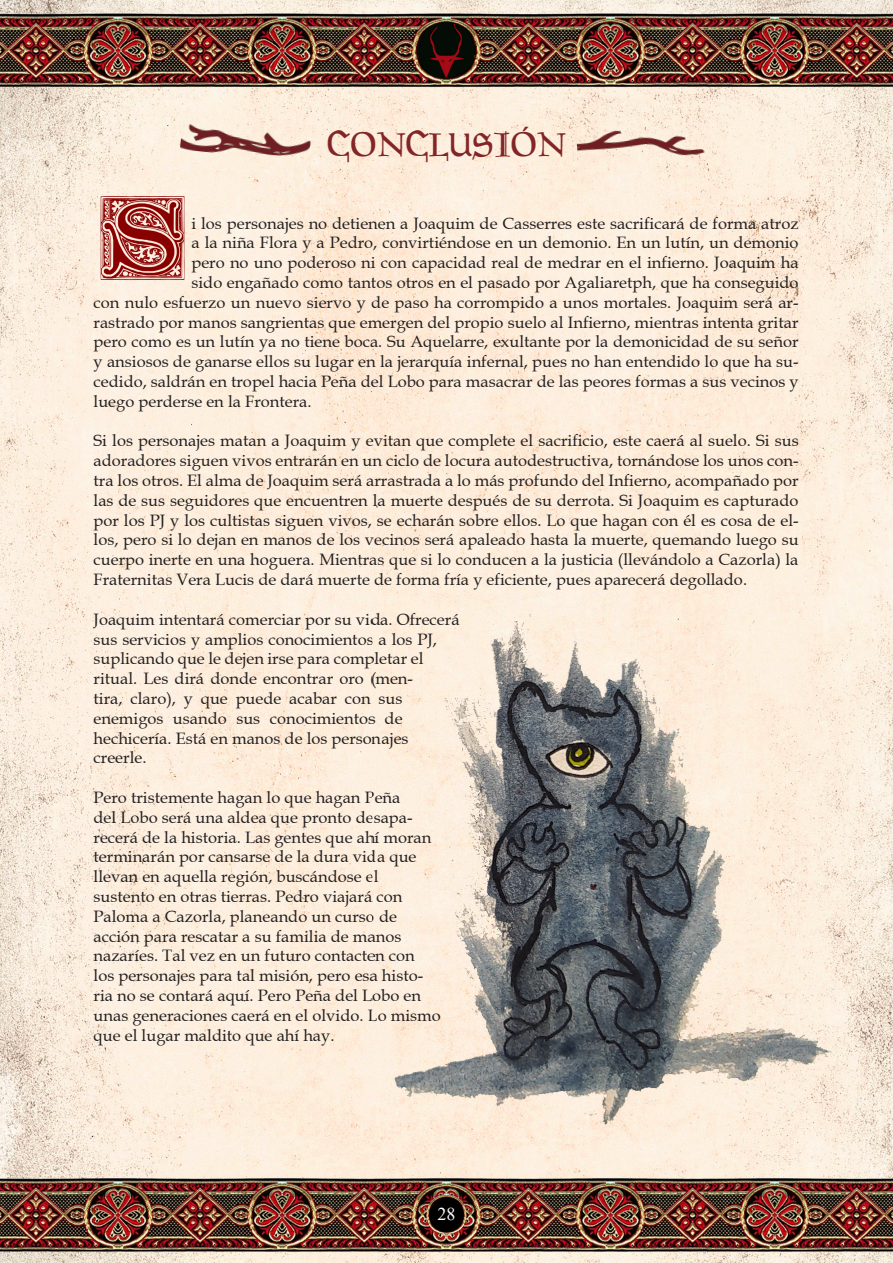
<style>
.page{position:relative;width:893px;height:1263px;background:#fff}
.page>*{position:absolute;margin:0;border:0;box-sizing:border-box;transform-origin:0 0}
.t1{font:36px "Goudy Mediaeval";color:#832527}
.t2{font:18px "Times New Roman";color:#fff}
.t3{font:16.5px/19.8px "Book Antiqua";color:#231f20}
</style>
<div class="page">
<img style="left:0;top:0;width:893px;height:1263px">
<img style="left:374px;top:584px;width:465px;height:544px">
<img style="left:94px;top:190px;width:97px;height:98px">
<img style="left:178px;top:94px;width:141px;height:85px">
<img style="left:575px;top:111px;width:172px;height:67px">
<p class="t1" style="left:327px;top:126px;width:241px">CONCLUSIÓN</p>
<p class="t3" style="left:191px;top:213px;width:609px">i los personajes no detienen a Joaquim de Casserres este sacrificará de forma atroz</p>
<p class="t3" style="left:191px;top:233px;width:609px">a la niña Flora y a Pedro, convirtiéndose en un demonio. En un lutín, un demonio</p>
<p class="t3" style="left:191px;top:253px;width:609px">pero no uno poderoso ni con capacidad real de medrar en el infierno. Joaquim ha</p>
<p class="t3" style="left:191px;top:273px;width:609px">sido engañado como tantos otros en el pasado por Agaliaretph, que ha conseguido</p>
<p class="t3" style="left:94px;top:292px;width:706px">con nulo esfuerzo un nuevo siervo y de paso ha corrompido a unos mortales. Joaquim será ar-</p>
<p class="t3" style="left:94px;top:312px;width:706px">rastrado por manos sangrientas que emergen del propio suelo al Infierno, mientras intenta gritar</p>
<p class="t3" style="left:94px;top:332px;width:707px">pero como es un lutín ya no tiene boca. Su Aquelarre, exultante por la demonicidad de su señor</p>
<p class="t3" style="left:94px;top:352px;width:706px">y ansiosos de ganarse ellos su lugar en la jerarquía infernal, pues no han entendido lo que ha su-</p>
<p class="t3" style="left:94px;top:372px;width:707px">cedido, saldrán en tropel hacia Peña del Lobo para masacrar de las peores formas a sus vecinos y</p>
<p class="t3" style="left:94px;top:391px;width:220px">luego perderse en la Frontera.</p>
<p class="t3" style="left:94px;top:431px;width:707px;text-align:justify">Si los personajes matan a Joaquim y evitan que complete el sacrificio, este caerá al suelo. Si sus adoradores siguen vivos entrarán en un ciclo de locura autodestructiva, tornándose los unos con&shy;tra los otros. El alma de Joaquim será arrastrada a lo más profundo del Infierno, acompañado por las de sus seguidores que encuentren la muerte después de su derrota. Si Joaquim es capturado por los PJ y los cultistas siguen vivos, se echarán sobre ellos. Lo que hagan con él es cosa de el&shy;los, pero si lo dejan en manos de los vecinos será apaleado hasta la muerte, quemando luego su cuerpo inerte en una hoguera. Mientras que si lo conducen a la justicia (llevándolo a Cazorla) la Fraternitas Vera Lucis de dará muerte de forma fría y eficiente, pues aparecerá degollado.</p>
<p class="t3" style="left:94px;top:609px;width:368px">Joaquim intentará comerciar por su vida. Ofrecerá sus servicios y amplios conocimientos a los PJ, suplicando que le dejen irse para completar el ritual. Les dirá donde encontrar oro (men-<br>tira, claro), y que puede acabar con sus enemigos usando sus conocimientos de hechicería. Está en manos de los personajes creerle.</p>
<p class="t3" style="left:94px;top:787px;width:349px">Pero tristemente hagan lo que hagan Peña<br>del Lobo será una aldea que pronto desapa&shy;recerá de la historia. Las gentes que ahí moran terminarán por cansarse de la dura vida que llevan en aquella región, buscándose el sustento en otras tierras. Pedro viajará con Paloma a Cazorla, planeando un curso de acción para rescatar a su familia de manos nazaríes. Tal vez en un futuro contacten con<br>los personajes para tal misión, pero esa histo&shy;ria no se contará aquí. Pero Peña del Lobo en unas generaciones caerá en el olvido. Lo mismo que el lugar maldito que ahí hay.</p>
<p class="t2" style="left:437px;top:1201px;width:19px">28</p>
</div>
